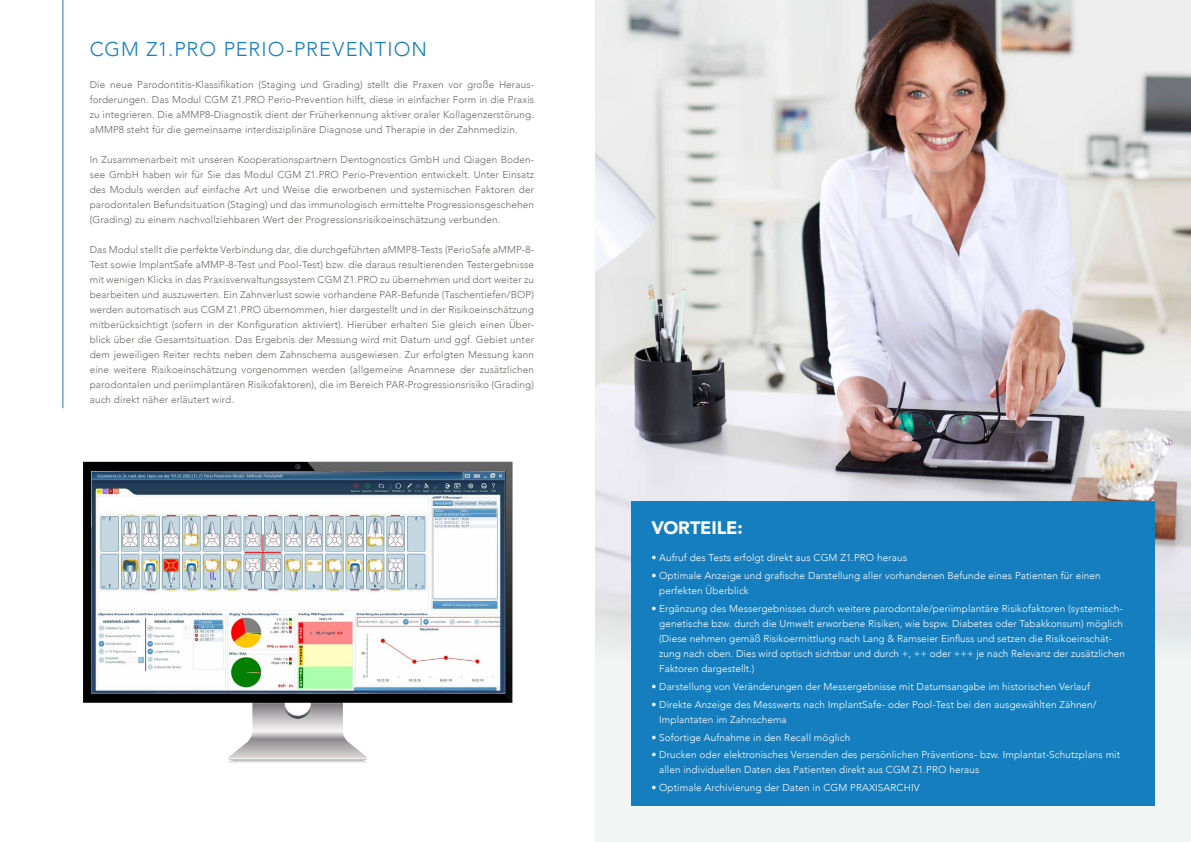
<style>
.page{position:relative;width:1191px;height:842px;background:#fff}
.page>*{position:absolute;margin:0;border:0;box-sizing:border-box;transform-origin:0 0}
.t1{font:300 20px "Avenir";letter-spacing:.05em;color:#157ebe}
.t2{font:900 18px "Avenir";letter-spacing:-.005em;color:#fff}
.t3{font:300 10px/15px "Avenir";letter-spacing:.01em;color:#686867;text-align:justify}
.t4{font:300 10px/15px "Avenir";letter-spacing:.01em;color:#fff}
.s1{font-weight:400}
</style>
<div class="page">
<img style="left:595px;top:0;width:596px;height:564px">
<hr style="left:62px;top:0;width:1px;height:408px;background:#157ebe">
<div style="left:595px;top:564px;width:596px;height:278px;background:#f1f6f4"></div>
<div style="left:631px;top:501px;width:524px;height:305px;background:#157ebe"></div>
<svg style="left:228px;top:703px;width:139px;height:60px"></svg>
<div style="left:285px;top:690px;width:26px;height:26px;background:#fff;border-radius:50%"></div>
<svg style="left:83px;top:462px;width:224px;height:241px;background:#020202"></svg>
<svg style="left:307px;top:462px;width:205px;height:241px;background:#313436"></svg>
<svg style="left:295px;top:464px;width:5px;height:5px"></svg>
<img style="left:91px;top:471px;width:414px;height:223px">
<h1 class="t1" style="left:90px;top:37px;width:339px">CGM Z1.PRO PERIO-PREVENTION</h1>
<p class="t3" style="left:90px;top:77px;width:446px">Die neue Parodontitis-Klassifikation (Staging und Grading) stellt die Praxen vor große Heraus&shy;forderungen. Das Modul CGM Z1.PRO Perio-Prevention hilft, diese in einfacher Form in die Praxis zu integrieren. Die aMMP8-Diagnostik dient der Früherkennung aktiver oraler Kollagenzerstörung. aMMP8 steht für die gemeinsame interdisziplinäre Diagnose und Therapie in der Zahnmedizin.</p>
<p class="t3" style="left:90px;top:152px;width:446px">In Zusammenarbeit mit unseren Kooperationspartnern Dentognostics GmbH und Qiagen Boden&shy;see GmbH haben wir für Sie das Modul CGM Z1.PRO Perio-Prevention entwickelt. Unter Einsatz des Moduls werden auf einfache Art und Weise die erworbenen und systemischen Faktoren der parodontalen Befundsituation (Staging) und das immunologisch ermittelte Progressionsgeschehen (Grading) zu einem nachvollziehbaren Wert der Progressionsrisikoeinschätzung verbunden.</p>
<p class="t3" style="left:90px;top:242px;width:446px">Das Modul stellt die perfekte Verbindung dar, die durchgeführten aMMP8-Tests (PerioSafe aMMP-8- Test sowie ImplantSafe aMMP-8-Test und Pool-Test) bzw. die daraus resultierenden Testergebnisse mit wenigen Klicks in das Praxisverwaltungssystem CGM Z1.PRO zu übernehmen und dort weiter zu bearbeiten und auszuwerten. Ein Zahnverlust sowie vorhandene PAR-Befunde (Taschentiefen/BOP) werden automatisch aus CGM Z1.PRO übernommen, hier dargestellt und in der Risikoeinschätzung mitberücksichtigt (sofern in der Konfiguration aktiviert). Hierüber erhalten Sie gleich einen Über&shy;blick über die Gesamtsituation. Das Ergebnis der Messung wird mit Datum und ggf. Gebiet unter dem jeweiligen Reiter rechts neben dem Zahnschema ausgewiesen. Zur erfolgten Messung kann eine weitere Risikoeinschätzung vorgenommen werden (allgemeine Anamnese der zusätzlichen parodontalen und periimplantären Risikofaktoren), die im Bereich PAR-Progressionsrisiko (Grading) auch direkt näher erläutert wird.</p>
<h2 class="t2" style="left:651px;top:512px;width:93px">VORTEILE:</h2>
<p class="t4" style="left:651px;top:550px;width:257px"><span class="s1">•</span> Aufruf des Tests erfolgt direkt aus CGM Z1.PRO heraus</p>
<p class="t4" style="left:659px;top:568px;width:443px;text-indent:-8px"><span class="s1">•</span> Optimale Anzeige und grafische Darstellung aller vorhandenen Befunde eines Patienten für einen perfekten Überblick</p>
<p class="t4" style="left:659px;top:601px;width:467px;text-indent:-8px"><span class="s1">•</span> Ergänzung des Messergebnisses durch weitere parodontale/periimplantäre Risikofaktoren (systemisch&shy;genetische bzw. durch die Umwelt erworbene Risiken, wie bspw. Diabetes oder Tabakkonsum) möglich (Diese nehmen gemäß Risikoermittlung nach Lang &amp; Ramseier Einfluss und setzen die Risikoeinschät&shy;zung nach oben. Dies wird optisch sichtbar und durch +, ++ oder +++ je nach Relevanz der zusätzlichen Faktoren dargestellt.)</p>
<p class="t4" style="left:651px;top:679px;width:440px"><span class="s1">•</span> Darstellung von Veränderungen der Messergebnisse mit Datumsangabe im historischen Verlauf</p>
<p class="t4" style="left:659px;top:697px;width:439px;text-indent:-8px"><span class="s1">•</span> Direkte Anzeige des Messwerts nach ImplantSafe- oder Pool-Test bei den ausgewählten Zähnen/<br>Implantaten im Zahnschema</p>
<p class="t4" style="left:651px;top:730px;width:200px"><span class="s1">•</span> Sofortige Aufnahme in den Recall möglich</p>
<p class="t4" style="left:659px;top:747px;width:462px;text-indent:-8px"><span class="s1">•</span> Drucken oder elektronisches Versenden des persönlichen Präventions- bzw. Implantat-Schutzplans mit allen individuellen Daten des Patienten direkt aus CGM Z1.PRO heraus</p>
<p class="t4" style="left:651px;top:780px;width:270px"><span class="s1">•</span> Optimale Archivierung der Daten in CGM PRAXISARCHIV</p>
</div>
